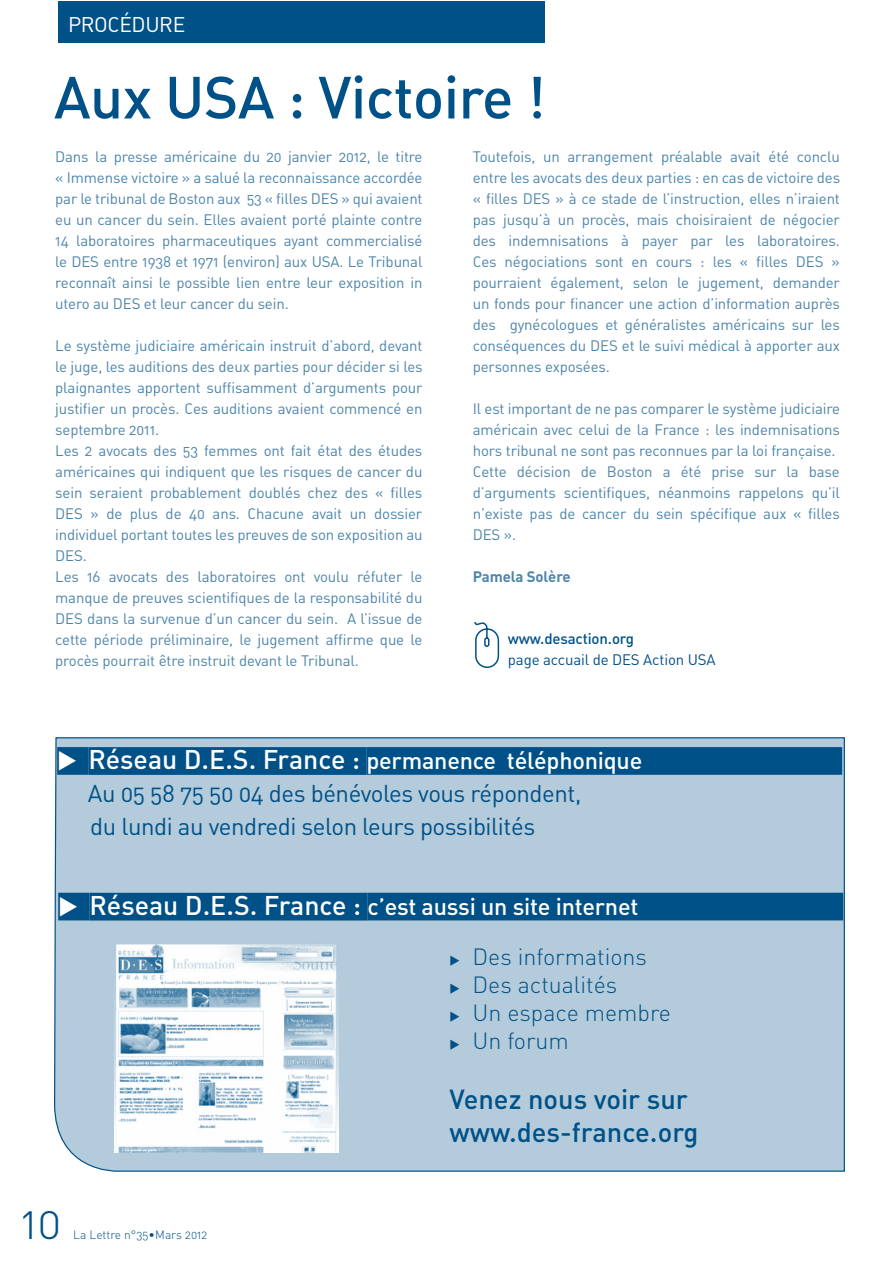
<style>
.page{position:relative;width:893px;height:1263px;background:#fff}
.page>*{position:absolute;margin:0;border:0;box-sizing:border-box;transform-origin:0 0}
.t1{font:58.5px "DIN Medium Alternate";letter-spacing:-.01em;color:#005187}
.t2{font:46.5px "DIN Light Alternate";color:#005187}
.t3{font:27.3px/32.7px "DIN Medium Alternate";color:#005187}
.t4{font:24px/33px "DIN Regular Alternate";letter-spacing:-.02em;color:#005187}
.t5{font:23.4px "DIN Medium Alternate";letter-spacing:-.01em;color:#fff}
.t6{font:23.25px/27.8px "DIN Light Alternate";color:#005187}
.t7{font:21px "DIN Regular Alternate";letter-spacing:-.02em;color:#fff}
.t8{font:15px/21px "DIN Regular Alternate";letter-spacing:-.01em;color:#4d85ab;text-align:justify}
.t9{font:15px "DIN Regular Alternate";letter-spacing:-.01em;color:#005187}
.t10{font:15px "DIN Medium Alternate";letter-spacing:-.01em;color:#005187}
.t11{font:15px "DIN Bold Alternate";letter-spacing:-.01em;color:#4d85ab}
.t12{font:12px "DIN Light Alternate";color:#005187}
.s1{font-size:26.7px}
</style>
<div class="page">
<div style="left:58px;top:1px;width:487px;height:42px;background:#005187"></div>
<div style="left:54px;top:737px;width:791px;height:435px;background:#b3cbdb"></div>
<img style="left:115px;top:943px;width:223px;height:209px">
<svg style="left:474px;top:622px;width:26px;height:46px"></svg>
<div style="left:57px;top:747px;width:31px;height:28px;background:#005187"></div>
<div style="left:88px;top:747px;width:278px;height:28px;background:#005187"></div>
<div style="left:366px;top:747px;width:476px;height:28px;background:#005187"></div>
<div style="left:58px;top:893px;width:31px;height:27px;background:#005187"></div>
<div style="left:89px;top:893px;width:279px;height:27px;background:#005187"></div>
<div style="left:368px;top:893px;width:475px;height:27px;background:#005187"></div>
<svg style="left:450px;top:956px;width:22px;height:10px"></svg>
<svg style="left:450px;top:983px;width:22px;height:11px"></svg>
<svg style="left:450px;top:1011px;width:22px;height:11px"></svg>
<svg style="left:450px;top:1039px;width:22px;height:11px"></svg>
<h3 class="t7" style="left:68px;top:15px;width:119px">PROCÉDURE</h3>
<h1 class="t1" style="left:54px;top:71px;width:493px">Aux USA : Victoire !</h1>
<p class="t8" style="left:55px;top:147px;width:369px">Dans la presse américaine du 20 janvier 2012, le titre « Immense victoire » a salué la reconnaissance accordée par le tribunal de Boston aux 53 « filles DES » qui avaient eu un cancer du sein. Elles avaient porté plainte contre 14 laboratoires pharmaceutiques ayant commercialisé le DES entre 1938 et 1971 (environ) aux USA. Le Tribunal reconnaît ainsi le possible lien entre leur exposition in utero au DES et leur cancer du sein.</p>
<p class="t8" style="left:55px;top:336px;width:369px;text-align:left">Le système judiciaire américain instruit d’abord, devant le juge, les auditions des deux parties pour décider si les plaignantes apportent suffisamment d’arguments pour justifier un procès. Ces auditions avaient commencé en septembre 2011.<br>Les 2 avocats des 53 femmes ont fait état des études américaines qui indiquent que les risques de cancer du sein seraient probablement doublés chez des « filles DES » de plus de 40 ans. Chacune avait un dossier individuel portant toutes les preuves de son exposition au DES.<br>Les 16 avocats des laboratoires ont voulu réfuter le manque de preuves scientifiques de la responsabilité du DES dans la survenue d’un cancer du sein. A l’issue de cette période préliminaire, le jugement affirme que le procès pourrait être instruit devant le Tribunal.</p>
<p class="t8" style="left:473px;top:147px;width:369px">Toutefois, un arrangement préalable avait été conclu entre les avocats des deux parties : en cas de victoire des « filles DES » à ce stade de l’instruction, elles n’iraient pas jusqu’à un procès, mais choisiraient de négocier des indemnisations à payer par les laboratoires.<br>Ces négociations sont en cours : les « filles DES » pourraient également, selon le jugement, demander un fonds pour financer une action d’information auprès des gynécologues et généralistes américains sur les conséquences du DES et le suivi médical à apporter aux personnes exposées.</p>
<p class="t8" style="left:473px;top:399px;width:369px;text-align:left">Il est important de ne pas comparer le système judiciaire américain avec celui de la France : les indemnisations hors tribunal ne sont pas reconnues par la loi française.<br>Cette décision de Boston a été prise sur la base d’arguments scientifiques, néanmoins rappelons qu’il n’existe pas de cancer du sein spécifique aux « filles DES ».</p>
<p class="t11" style="left:473px;top:570px;width:100px">Pamela Solère</p>
<p class="t10" style="left:508px;top:632px;width:128px">www.desaction.org</p>
<p class="t9" style="left:508px;top:653px;width:209px">page accuail de DES Action USA</p>
<h3 class="t5" style="left:88px;top:751px;width:555px"><span class="s1">Réseau D.E.S. France :</span> permanence téléphonique</h3>
<h3 class="t4" style="left:88px;top:779px;width:495px">Au 05 58 75 50 04 des bénévoles vous répondent, du lundi au vendredi selon leurs possibilités</h3>
<h3 class="t5" style="left:89px;top:896px;width:551px"><span class="s1">Réseau D.E.S. France :</span> c’est aussi un site internet</h3>
<h3 class="t6" style="left:473px;top:945px;width:200px">Des informations<br>Des actualités<br>Un espace membre<br>Un forum</h3>
<h2 class="t2" style="left:21px;top:1201px;width:42px">10</h2>
<p class="t12" style="left:73px;top:1229px;width:135px">La Lettre n°35•Mars 2012</p>
<h3 class="t3" style="left:449px;top:1085px;width:250px">Venez nous voir sur www.des-france.org</h3>
</div>
